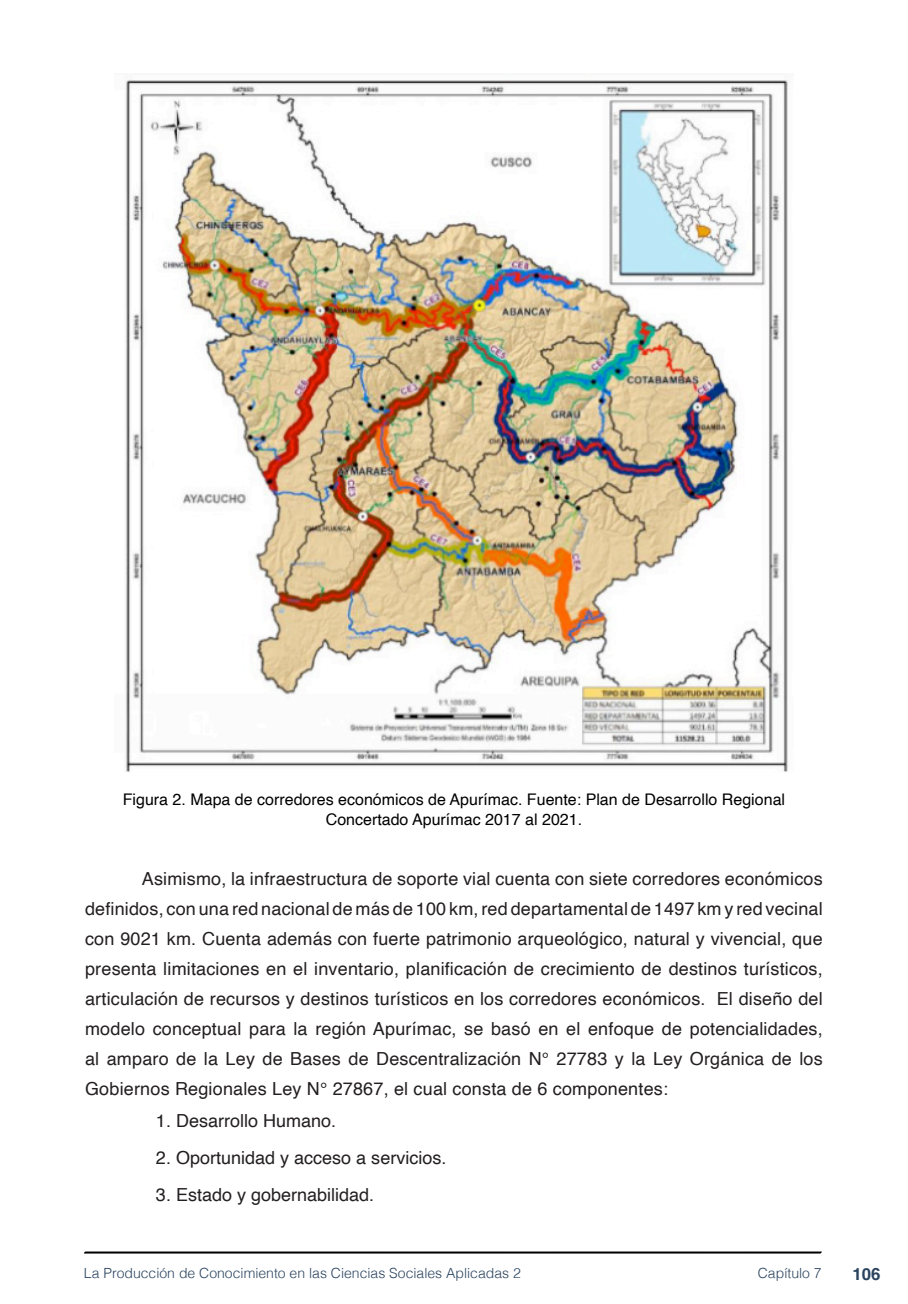
<style>
.page{position:relative;width:908px;height:1304px;background:#fff}
.page>*{position:absolute;margin:0;border:0;box-sizing:border-box;transform-origin:0 0}
.txt{font:18px/30px "Helvetica";letter-spacing:.01em;color:#231f20;text-align:justify}
.lista_simples{font:18px "Helvetica";color:#231f20}
.t1{font:700 16.8px "Helvetica";color:#2a435e}
.imagens_graf_tab{font:16px/19.2px "Helvetica";color:#000;text-align:center}
.t2{font:300 14px "Helvetica";color:#2a435e}
</style>
<div class="page">
<svg style="left:84px;top:1251px;width:737px;height:3px;background:#515151"></svg>
<img style="left:125px;top:79px;width:663px;height:693px">
<p class="imagens_graf_tab" style="left:123px;top:791px;width:663px">Figura 2. Mapa de corredores económicos de Apurímac. Fuente: Plan de Desarrollo Regional<br>Concertado Apurímac 2017 al 2021.</p>
<p class="txt" style="left:85px;top:864px;width:738px;text-indent:57px">Asimismo, la infraestructura de soporte vial cuenta con siete corredores económicos definidos, con una red nacional de más de 100 km, red departamental de 1497 km y red vecinal con 9021 km. Cuenta además con fuerte patrimonio arqueológico, natural y vivencial, que presenta limitaciones en el inventario, planificación de crecimiento de destinos turísticos, articulación de recursos y destinos turísticos en los corredores económicos. El diseño del modelo conceptual para la región Apurímac, se basó en el enfoque de potencialidades, al amparo de la Ley de Bases de Descentralización N° 27783 y la Ley Orgánica de los Gobiernos Regionales Ley N° 27867, el cual consta de 6 componentes:</p>
<p class="lista_simples" style="left:156px;top:1107px;width:182px">1. Desarrollo Humano.</p>
<p class="lista_simples" style="left:156px;top:1144px;width:292px">2. Oportunidad y acceso a servicios.</p>
<p class="lista_simples" style="left:156px;top:1181px;width:220px">3. Estado y gobernabilidad.</p>
<p class="t2" style="left:84px;top:1261px;width:438px">La Producción de Conocimiento en las Ciencias Sociales Aplicadas 2</p>
<p class="t2" style="left:757px;top:1261px;width:65px">Capítulo 7</p>
<p class="t1" style="left:851px;top:1264px;width:30px">106</p>
</div>
